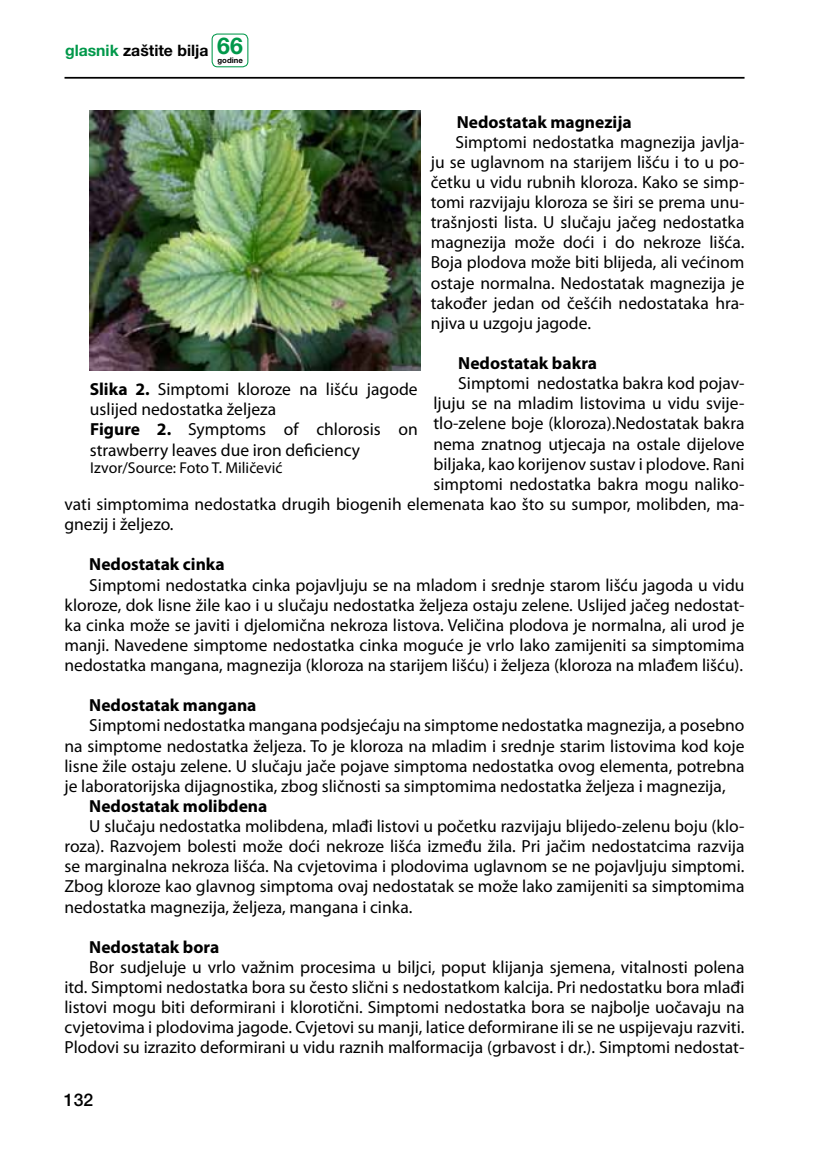
<style>
.page{position:relative;width:819px;height:1166px;background:#fff}
.page>*{position:absolute;margin:0;border:0;box-sizing:border-box;transform-origin:0 0}
.t1{font:17.5px/20.1px "Myriad Pro";color:#000;text-align:justify}
.t2{font:700 17.5px "Myriad Pro";color:#000}
.t3{font:500 17.5px "Helvetica Neue LT Pro";color:#000}
.t4{font:15.75px "Myriad Pro";color:#000}
.t5{font:700 15.75px "Helvetica Neue LT Pro";color:#000}
.t6{font:700 7.7px "Helvetica Neue LT Pro";color:#000}
.s1{color:#00984a}
.s2{font-size:23.1px;color:#00984a}
.s3{font-weight:700}
</style>
<div class="page">
<hr style="left:64px;top:77px;width:680px;height:2px;background:#000">
<div style="left:211px;top:34px;width:37px;height:33px;border:1px solid #00984a;border-radius:5px"></div>
<img style="left:89px;top:110px;width:332px;height:260px">
<p class="t5" style="left:65px;top:40px;width:179px"><span class="s1">glasnik</span> zaštite bilja <span class="s2">66</span></p>
<p class="t6" style="left:217px;top:56px;width:27px">godine</p>
<p class="t2" style="left:456px;top:110px;width:176px">Nedostatak magnezija</p>
<p class="t1" style="left:430px;top:131px;width:315px;text-indent:25px">Simptomi nedostatka magnezija javlja&shy;ju se uglavnom na starijem lišću i to u po&shy;četku u vidu rubnih kloroza. Kako se simp&shy;tomi razvijaju kloroza se širi se prema unu&shy;trašnjosti lista. U slučaju jačeg nedostatka magnezija može doći i do nekroze lišća.<br>Boja plodova može biti blijeda, ali većinom ostaje normalna. Nedostatak magnezija je također jedan od češćih nedostataka hra&shy;njiva u uzgoju jagode.</p>
<p class="t2" style="left:458px;top:352px;width:140px">Nedostatak bakra</p>
<p class="t1" style="left:458px;top:373px;width:288px">Simptomi nedostatka bakra kod pojav-</p>
<p class="t1" style="left:433px;top:393px;width:312px">ljuju se na mladim listovima u vidu svije-</p>
<p class="t1" style="left:433px;top:413px;width:312px">tlo-zelene boje (kloroza).Nedostatak bakra</p>
<p class="t1" style="left:433px;top:433px;width:312px">nema znatnog utjecaja na ostale dijelove</p>
<p class="t1" style="left:433px;top:453px;width:312px">biljaka, kao korijenov sustav i plodove. Rani</p>
<p class="t1" style="left:433px;top:474px;width:312px">simptomi nedostatka bakra mogu naliko-</p>
<p class="t1" style="left:64px;top:494px;width:681px">vati simptomima nedostatka drugih biogenih elemenata kao što su sumpor, molibden, ma-</p>
<p class="t1" style="left:64px;top:514px;width:110px">gnezij i željezo.</p>
<p class="t2" style="left:89px;top:553px;width:137px">Nedostatak cinka</p>
<p class="t1" style="left:64px;top:574px;width:681px;text-indent:25px">Simptomi nedostatka cinka pojavljuju se na mladom i srednje starom lišću jagoda u vidu kloroze, dok lisne žile kao i u slučaju nedostatka željeza ostaju zelene. Uslijed jačeg nedostat&shy;ka cinka može se javiti i djelomična nekroza listova. Veličina plodova je normalna, ali urod je manji. Navedene simptome nedostatka cinka moguće je vrlo lako zamijeniti sa simptomima nedostatka mangana, magnezija (kloroza na starijem lišću) i željeza (kloroza na mlađem lišću).</p>
<p class="t2" style="left:89px;top:694px;width:169px">Nedostatak mangana</p>
<p class="t1" style="left:64px;top:715px;width:681px;text-indent:25px">Simptomi nedostatka mangana podsjećaju na simptome nedostatka magnezija, a posebno na simptome nedostatka željeza. To je kloroza na mladim i srednje starim listovima kod koje lisne žile ostaju zelene. U slučaju jače pojave simptoma nedostatka ovog elementa, potrebna je laboratorijska dijagnostika, zbog sličnosti sa simptomima nedostatka željeza i magnezija,</p>
<p class="t2" style="left:89px;top:794px;width:180px">Nedostatak molibdena</p>
<p class="t1" style="left:64px;top:816px;width:681px;text-indent:25px">U slučaju nedostatka molibdena, mlađi listovi u početku razvijaju blijedo-zelenu boju (klo&shy;roza). Razvojem bolesti može doći nekroze lišća između žila. Pri jačim nedostatcima razvija se marginalna nekroza lišća. Na cvjetovima i plodovima uglavnom se ne pojavljuju simptomi.<br>Zbog kloroze kao glavnog simptoma ovaj nedostatak se može lako zamijeniti sa simptomima nedostatka magnezija, željeza, mangana i cinka.</p>
<p class="t2" style="left:89px;top:935px;width:131px">Nedostatak bora</p>
<p class="t1" style="left:64px;top:957px;width:681px;text-indent:25px">Bor sudjeluje u vrlo važnim procesima u biljci, poput klijanja sjemena, vitalnosti polena itd. Simptomi nedostatka bora su često slični s nedostatkom kalcija. Pri nedostatku bora mlađi listovi mogu biti deformirani i klorotični. Simptomi nedostatka bora se najbolje uočavaju na cvjetovima i plodovima jagode. Cvjetovi su manji, latice deformirane ili se ne uspijevaju razviti.<br>Plodovi su izrazito deformirani u vidu raznih malformacija (grbavost i dr.). Simptomi nedostat-</p>
<p class="t1" style="left:90px;top:379px;width:329px;text-align:left"><span class="s3">Slika 2.</span> Simptomi kloroze na lišću jagode uslijed nedostatka željeza<br><span class="s3">Figure 2.</span> Symptoms of chlorosis on strawberry leaves due iron deficiency</p>
<p class="t4" style="left:90px;top:458px;width:194px">Izvor/Source: Foto T. Miličević</p>
<p class="t3" style="left:64px;top:1090px;width:31px">132</p>
</div>
